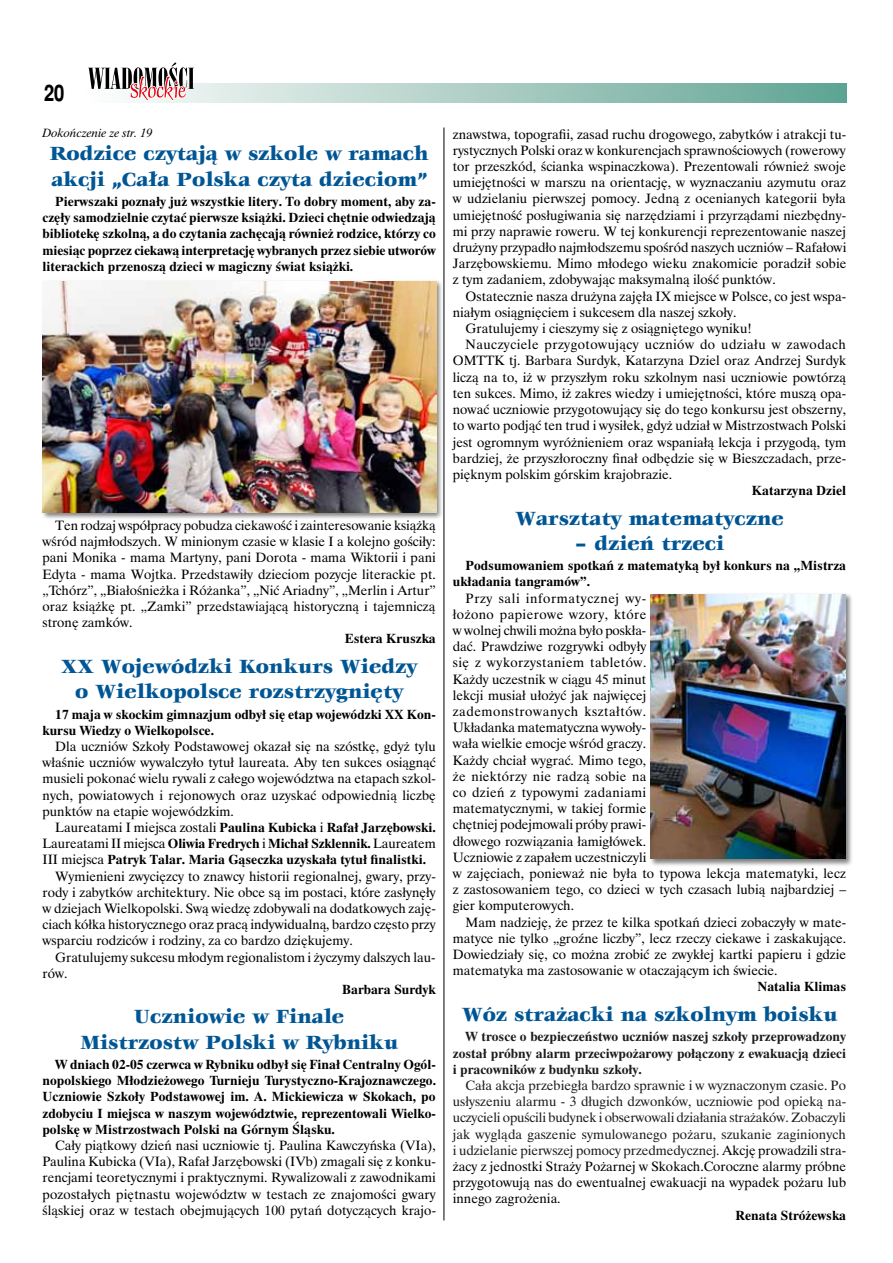
<style>
.page{position:relative;width:893px;height:1263px;background:#fff}
.page>*{position:absolute;margin:0;border:0;box-sizing:border-box;transform-origin:0 0}
.t1{font:700 22.5px "Switzerland Narrow";color:#000}
.t2{font:21px/25.2px "Veljovic Black CE Normal";color:#005694;text-align:center}
.t3{font:13.5px/16.2px "Time Ibis EE";color:#000;text-align:justify}
.t4{font:700 13.5px/16.2px "Time Ibis EE";color:#000;text-align:justify}
.t5{font:13.5px/16.2px "Time Ibis EE";color:#1d1d1d;text-align:justify}
.t6{font:700 13.5px/16.2px "Time Ibis EE";color:#1d1d1d;text-align:justify}
.t7{font:13.5px "Time Ibis EE";letter-spacing:.03em;color:#000}
.t8{font:italic 12px "Time Ibis EE";color:#000}
.s1{font-weight:400}
.s2{color:#000}
</style>
<div class="page">
<svg style="left:194px;top:83px;width:652px;height:19px;background:#a4c9c0"></svg>
<svg style="left:88px;top:63px;width:106px;height:39px"></svg>
<hr style="left:444px;top:128px;width:1px;height:1092px;background:#000">
<div style="left:41px;top:279px;width:403px;height:241px;background:#000;opacity:.5"></div>
<img style="left:43px;top:281px;width:393px;height:231px">
<div style="left:649px;top:592px;width:205px;height:275px;background:#000;opacity:.5"></div>
<img style="left:651px;top:594px;width:195px;height:265px">
<h1 class="t1" style="left:44px;top:80px;width:22px">20</h1>
<p class="t8" style="left:43px;top:126px;width:111px">Dokończenie ze str. 19</p>
<h2 class="t2" style="left:50px;top:142px;width:380px;text-align:left">Rodzice czytają w szkole w ramach akcji „Cała Polska czyta dzieciom”</h2>
<p class="t4" style="left:43px;top:193px;width:395px;text-indent:13px">Pierwszaki poznały już wszystkie litery. To dobry moment, aby za&shy;częły samodzielnie czytać pierwsze książki. Dzieci chętnie odwiedzają bibliotekę szkolną, a do czytania zachęcają również rodzice, którzy co miesiąc poprzez ciekawą interpretację wybranych przez siebie utworów literackich przenoszą dzieci w magiczny świat książki.</p>
<p class="t3" style="left:43px;top:517px;width:395px;text-indent:13px">Ten rodzaj współpracy pobudza ciekawość i zainteresowanie książką wśród najmłodszych. W minionym czasie w klasie I a kolejno gościły: pani Monika - mama Martyny, pani Dorota - mama Wiktorii i pani Edyta - mama Wojtka. Przedstawiły dzieciom pozycje literackie pt. „Tchórz”, „Białośnieżka i Różanka”, „Nić Ariadny”, „Merlin i Artur” oraz książkę pt. „Zamki” przedstawiającą historyczną i tajemniczą stronę zamków.</p>
<p class="t4" style="left:345px;top:630px;width:93px">Estera Kruszka</p>
<h2 class="t2" style="left:61px;top:654px;width:358px">XX Wojewódzki Konkurs Wiedzy o Wielkopolsce rozstrzygnięty</h2>
<p class="t4" style="left:43px;top:706px;width:395px;text-indent:13px">17 maja w skockim gimnazjum odbył się etap wojewódzki XX Kon&shy;kursu Wiedzy o Wielkopolsce.</p>
<p class="t3" style="left:43px;top:738px;width:395px;text-indent:13px">Dla uczniów Szkoły Podstawowej okazał się na szóstkę, gdyż tylu właśnie uczniów wywalczyło tytuł laureata. Aby ten sukces osiągnąć musieli pokonać wielu rywali z całego województwa na etapach szkol&shy;nych, powiatowych i rejonowych oraz uzyskać odpowiednią liczbę punktów na etapie wojewódzkim.</p>
<p class="t4" style="left:55px;top:819px;width:382px"><span class="s1">Laureatami I miejsca zostali</span> Paulina Kubicka <span class="s1">i</span> Rafał Jarzębowski.</p>
<p class="t4" style="left:43px;top:835px;width:395px"><span class="s1">Laureatami II miejsca</span> Oliwia Fredrych <span class="s1">i</span> Michał Szklennik. <span class="s1">Laureatem</span></p>
<p class="t4" style="left:43px;top:851px;width:385px"><span class="s1">III miejsca</span> Patryk Talar. Maria Gąseczka uzyskała tytuł finalistki.</p>
<p class="t3" style="left:55px;top:868px;width:382px">Wymienieni zwycięzcy to znawcy historii regionalnej, gwary, przy-</p>
<p class="t3" style="left:43px;top:884px;width:395px">rody i zabytków architektury. Nie obce są im postaci, które zasłynęły</p>
<p class="t3" style="left:43px;top:900px;width:395px">w dziejach Wielkopolski. Swą wiedzę zdobywali na dodatkowych zaję-</p>
<p class="t3" style="left:43px;top:916px;width:395px">ciach kółka historycznego oraz pracą indywidualną, bardzo często przy</p>
<p class="t3" style="left:43px;top:932px;width:312px">wsparciu rodziców i rodziny, za co bardzo dziękujemy.</p>
<p class="t3" style="left:55px;top:949px;width:382px">Gratulujemy sukcesu młodym regionalistom i życzymy dalszych lau-</p>
<p class="t3" style="left:43px;top:965px;width:27px">rów.</p>
<p class="t4" style="left:342px;top:981px;width:95px">Barbara Surdyk</p>
<h2 class="t2" style="left:80px;top:1005px;width:319px">Uczniowie w Finale<br>Mistrzostw Polski w Rybniku</h2>
<p class="t4" style="left:43px;top:1056px;width:395px;text-indent:13px">W dniach 02-05 czerwca w Rybniku odbył się Finał Centralny Ogól&shy;nopolskiego Młodzieżowego Turnieju Turystyczno-Krajoznawczego.<br>Uczniowie Szkoły Podstawowej im. A. Mickiewicza w Skokach, po zdobyciu I miejsca w naszym województwie, reprezentowali Wielko&shy;polskę w Mistrzostwach Polski na Górnym Śląsku.</p>
<p class="t3" style="left:43px;top:1137px;width:395px;text-indent:13px">Cały piątkowy dzień nasi uczniowie tj. Paulina Kawczyńska (VIa), Paulina Kubicka (VIa), Rafał Jarzębowski (IVb) zmagali się z konku&shy;rencjami teoretycznymi i praktycznymi. Rywalizowali z zawodnikami pozostałych piętnastu województw w testach ze znajomości gwary śląskiej oraz w testach obejmujących 100 pytań dotyczących krajo-</p>
<p class="t3" style="left:453px;top:126px;width:395px">znawstwa, topografii, zasad ruchu drogowego, zabytków i atrakcji tu&shy;rystycznych Polski oraz w konkurencjach sprawnościowych (rowerowy tor przeszkód, ścianka wspinaczkowa). Prezentowali również swoje umiejętności w marszu na orientację, w wyznaczaniu azymutu oraz w udzielaniu pierwszej pomocy. Jedną z ocenianych kategorii była umiejętność posługiwania się narzędziami i przyrządami niezbędny&shy;mi przy naprawie roweru. W tej konkurencji reprezentowanie naszej drużyny przypadło najmłodszemu spośród naszych uczniów – Rafałowi Jarzębowskiemu. Mimo młodego wieku znakomicie poradził sobie z tym zadaniem, zdobywając maksymalną ilość punktów.</p>
<p class="t3" style="left:466px;top:288px;width:382px">Ostatecznie nasza drużyna zajęła IX miejsce w Polsce, co jest wspa-</p>
<p class="t3" style="left:453px;top:304px;width:285px">niałym osiągnięciem i sukcesem dla naszej szkoły.</p>
<p class="t3" style="left:466px;top:320px;width:288px">Gratulujemy i cieszymy się z osiągniętego wyniku!</p>
<p class="t7" style="left:466px;top:336px;width:382px">Nauczyciele przygotowujący uczniów do udziału w zawodach</p>
<p class="t3" style="left:453px;top:353px;width:395px">OMTTK tj. Barbara Surdyk, Katarzyna Dziel oraz Andrzej Surdyk</p>
<p class="t3" style="left:453px;top:369px;width:395px">liczą na to, iż w przyszłym roku szkolnym nasi uczniowie powtórzą</p>
<p class="t3" style="left:453px;top:385px;width:395px">ten sukces. Mimo, iż zakres wiedzy i umiejętności, które muszą opa-</p>
<p class="t3" style="left:453px;top:401px;width:395px">nować uczniowie przygotowujący się do tego konkursu jest obszerny,</p>
<p class="t3" style="left:453px;top:417px;width:395px">to warto podjąć ten trud i wysiłek, gdyż udział w Mistrzostwach Polski</p>
<p class="t3" style="left:453px;top:434px;width:395px">jest ogromnym wyróżnieniem oraz wspaniałą lekcja i przygodą, tym</p>
<p class="t3" style="left:453px;top:450px;width:395px">bardziej, że przyszłoroczny finał odbędzie się w Bieszczadach, prze-</p>
<p class="t3" style="left:453px;top:466px;width:221px">pięknym polskim górskim krajobrazie.</p>
<p class="t4" style="left:752px;top:482px;width:96px">Katarzyna Dziel</p>
<h2 class="t2" style="left:515px;top:506px;width:270px">Warsztaty matematyczne</h2>
<h2 class="t2" style="left:575px;top:531px;width:151px">– dzień trzeci</h2>
<p class="t4" style="left:453px;top:557px;width:395px;text-indent:13px">Podsumowaniem spotkań z matematyką był konkurs na „Mistrza układania tangramów”.</p>
<p class="t3" style="left:453px;top:590px;width:395px;text-align:left;text-indent:13px">Przy sali informatycznej wy-<br>łożono papierowe wzory, które<br>w wolnej chwili można było poskła-<br>dać. Prawdziwe rozgrywki odbyły<br>się z wykorzystaniem tabletów.<br>Każdy uczestnik w ciągu 45 minut<br>lekcji musiał ułożyć jak najwięcej<br>zademonstrowanych kształtów.<br>Układanka matematyczna wywoły-<br>wała wielkie emocje wśród graczy.<br>Każdy chciał wygrać. Mimo tego,<br>że niektórzy nie radzą sobie na<br>co dzień z typowymi zadaniami<br>matematycznymi, w takiej formie<br>chętniej podejmowali próby prawi-<br>dłowego rozwiązania łamigłówek.<br>Uczniowie z zapałem uczestniczyli<br>w zajęciach, ponieważ nie była to typowa lekcja matematyki, lecz z zastosowaniem tego, co dzieci w tych czasach lubią najbardziej – gier komputerowych.</p>
<p class="t3" style="left:453px;top:914px;width:395px;text-indent:13px">Mam nadzieję, że przez te kilka spotkań dzieci zobaczyły w mate&shy;matyce nie tylko „groźne liczby”, lecz rzeczy ciekawe i zaskakujące.<br>Dowiedziały się, co można zrobić ze zwykłej kartki papieru i gdzie matematyka ma zastosowanie w otaczającym ich świecie.</p>
<p class="t4" style="left:757px;top:978px;width:90px">Natalia Klimas</p>
<h2 class="t2" style="left:462px;top:1002px;width:377px">Wóz strażacki na szkolnym boisku</h2>
<p class="t6" style="left:453px;top:1028px;width:395px;text-indent:13px">W trosce o bezpieczeństwo uczniów naszej szkoły przeprowadzony został próbny alarm przeciwpożarowy połączony z ewakuacją dzieci i pracowników z budynku szkoły.</p>
<p class="t5" style="left:453px;top:1077px;width:395px;text-indent:13px">Cała akcja przebiegła bardzo sprawnie i w wyznaczonym czasie. Po usłyszeniu alarmu - 3 długich dzwonków, uczniowie pod opieką na&shy;uczycieli opuścili budynek i obserwowali działania strażaków. Zobaczyli jak wygląda gaszenie symulowanego pożaru, szukanie zaginionych i udzielanie pierwszej pomocy przedmedycznej. <span class="s2">Akcję prowadzili stra&shy;żacy z jednostki Straży Pożarnej w Skokach.Coroczne alarmy próbne przygotowują nas do ewentualnej ewakuacji na wypadek pożaru lub innego zagrożenia.</span></p>
<p class="t4" style="left:736px;top:1207px;width:112px">Renata Stróżewska</p>
</div>
